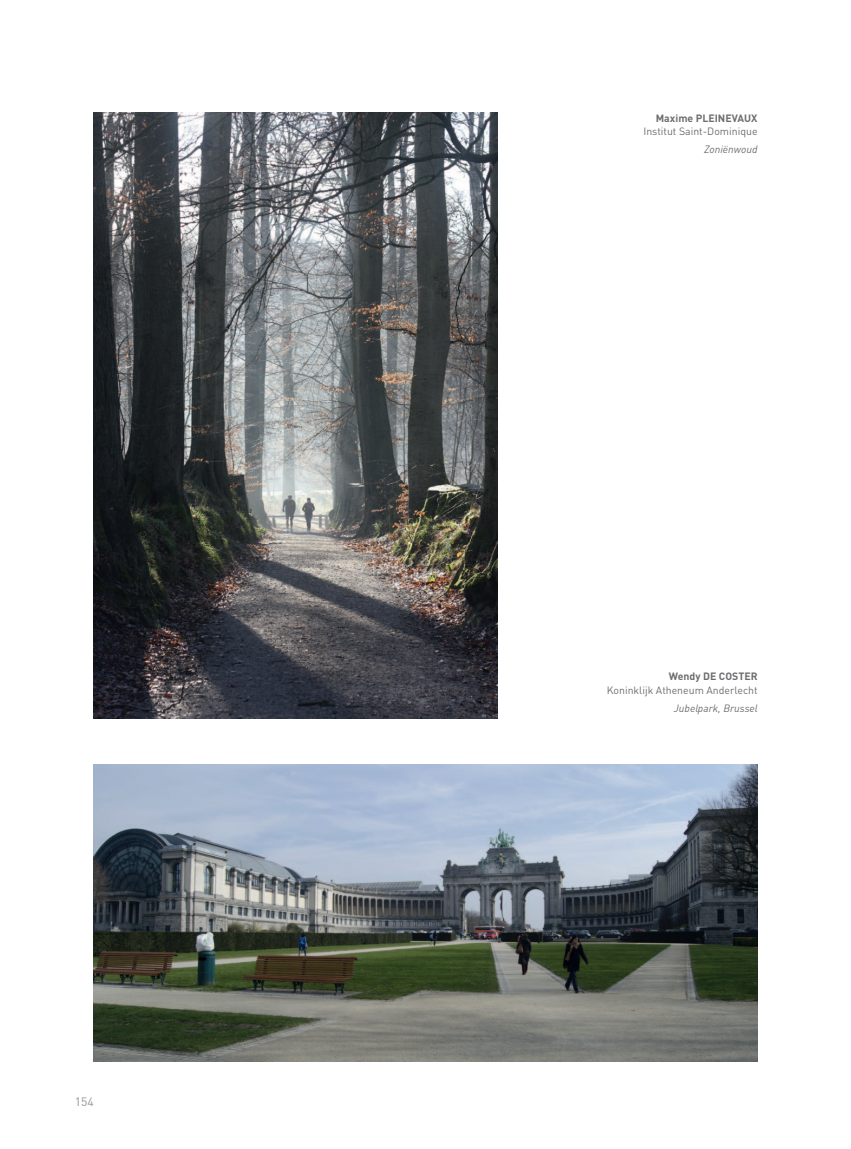
<style>
.page{position:relative;width:851px;height:1149px;background:#fff}
.page>*{position:absolute;margin:0;border:0;box-sizing:border-box;transform-origin:0 0}
.t1{font:12px "DIN";color:#939598}
.t2{font:10.5px "DIN";color:#6c6d70}
.t3{font:700 10.5px "DIN";color:#6c6d70}
.t4{font:italic 10.5px "DINOT";color:#6c6d70}
</style>
<div class="page">
<img style="left:94px;top:113px;width:403px;height:605px">
<img style="left:94px;top:764px;width:663px;height:297px">
<p class="t1" style="left:75px;top:1094px;width:20px">154</p>
<p class="t3" style="left:655px;top:111px;width:60px">Maxime PLEINE</p>
<p class="t3" style="left:731px;top:111px;width:27px">VAUX</p>
<p class="t2" style="left:643px;top:125px;width:116px">Institut Saint-Dominique</p>
<p class="t4" style="left:704px;top:143px;width:55px">Zoniënwoud</p>
<p class="t3" style="left:668px;top:669px;width:58px">Wendy DE COSTER</p>
<p class="t2" style="left:606px;top:683px;width:152px">Koninklijk Atheneum Anderlecht</p>
<p class="t4" style="left:673px;top:701px;width:85px">Jubelpark, Brussel</p>
</div>
